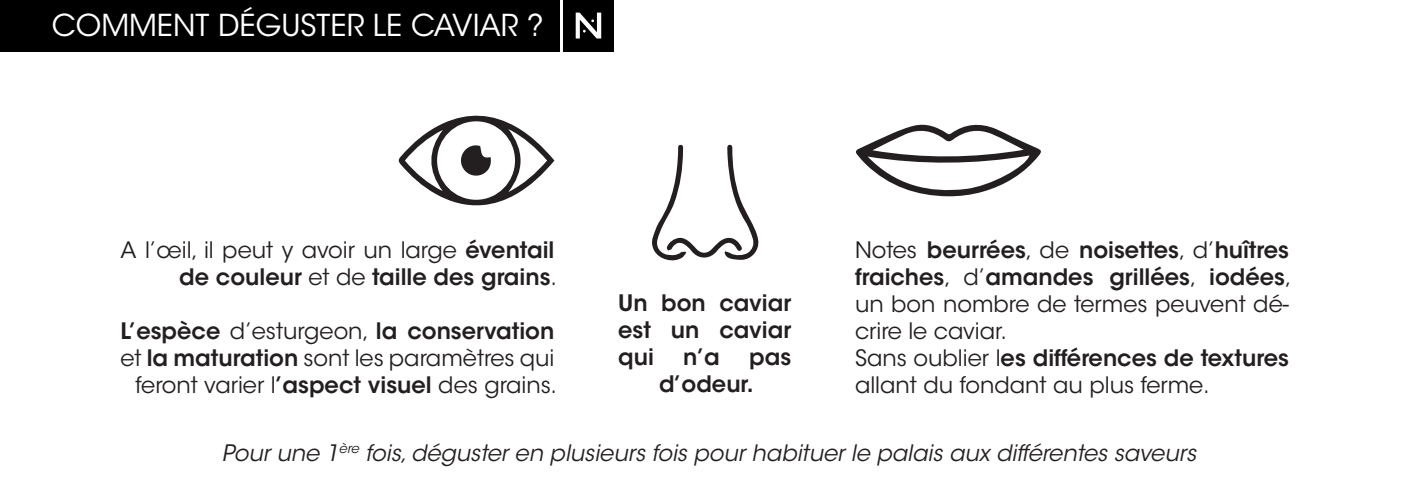
<style>
.page{position:relative;width:1418px;height:497px;background:#fff}
.page>*{position:absolute;margin:0;border:0;box-sizing:border-box;transform-origin:0 0}
.t1{font:30px "ITC Avant Garde Std";color:#fff}
.t2{font:22.5px/27px "ITC Avant Garde Std";color:#231f20}
.t3{font:600 22.5px/27px "ITC Avant Garde Std";color:#231f20;text-align:justify}
.t4{font:italic 22.5px "ITC Avant Garde Std";color:#231f20}
.s1{font-weight:400}
.s2{font-weight:600}
</style>
<div class="page">
<svg style="left:398px;top:115px;width:156px;height:91px"></svg>
<svg style="left:652px;top:145px;width:107px;height:116px"></svg>
<svg style="left:856px;top:124px;width:185px;height:72px"></svg>
<div style="left:0;top:0;width:559px;height:51px;background:#000"></div>
<div style="left:563px;top:0;width:50px;height:51px;background:#000"></div>
<svg style="left:575px;top:13px;width:26px;height:25px"></svg>
<h1 class="t1" style="left:52px;top:7px;width:493px">COMMENT DÉGUSTER LE CAVIAR ?</h1>
<p class="t3" style="left:120px;top:236px;width:438px;text-align:right"><span class="s1">A l’œil, il peut y avoir un large</span> éventail de couleur <span class="s1">et de</span> taille des grains<span class="s1">.</span></p>
<p class="t2" style="left:120px;top:317px;width:438px;text-align:right"><span class="s2">L’espèce</span> d’esturgeon, <span class="s2">la conservation </span>et <span class="s2">la maturation</span> sont les paramètres qui feront varier l<span class="s2">’aspect visuel</span> des grains.</p>
<p class="t3" style="left:618px;top:288px;width:174px">Un bon caviar est un caviar qui</p>
<p class="t3" style="left:683px;top:342px;width:38px">n’a</p>
<p class="t3" style="left:659px;top:342px;width:134px;text-indent:90px">pas d’odeur.</p>
<p class="t2" style="left:855px;top:236px;width:438px">Notes <span class="s2">beurrées</span>, de <span class="s2">noisettes</span>, d’<span class="s2">huîtres fraiches</span>, d’<span class="s2">amandes grillées</span>, <span class="s2">iodées</span>, un bon nombre de termes peuvent dé&shy;crire le caviar.<br>Sans oublier l<span class="s2">es différences de textures </span>allant du fondant au plus ferme.</p>
<p class="t4" style="left:222px;top:438px;width:975px">Pour une 1<sup>ère</sup> fois, déguster en plusieurs fois pour habituer le palais aux différentes saveurs</p>
</div>
